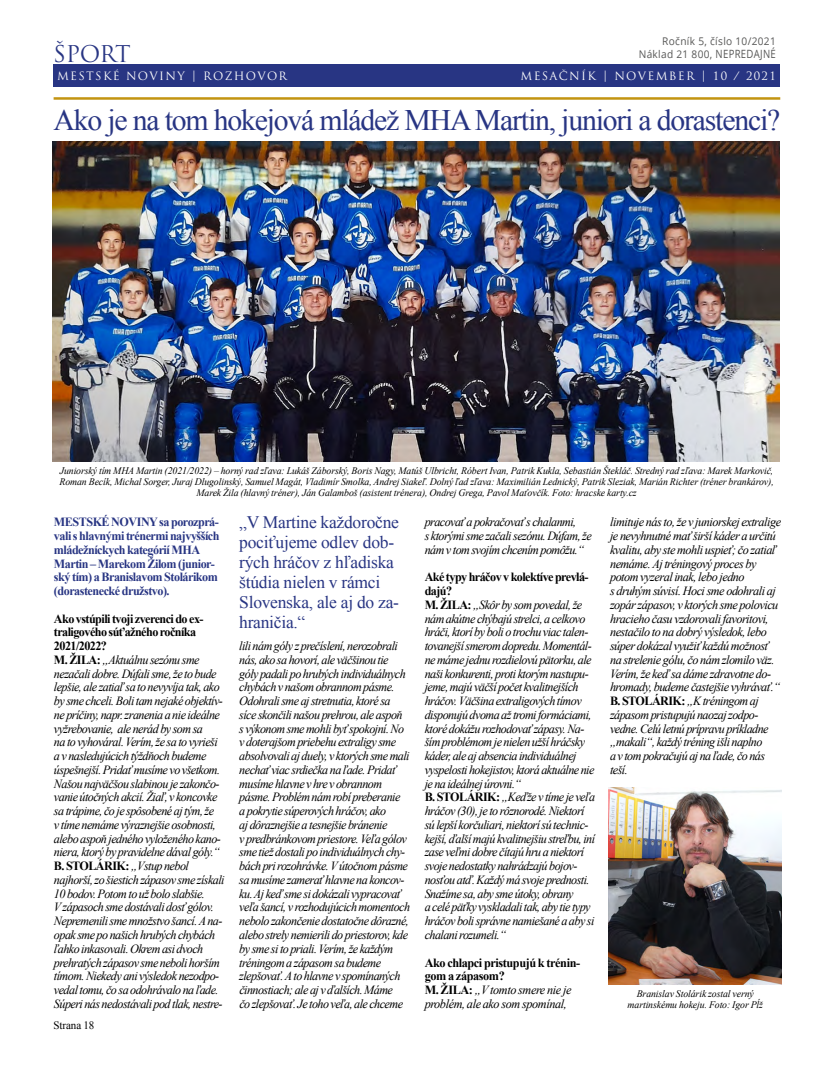
<style>
.page{position:relative;width:833px;height:1081px;background:#fff}
.page>*{position:absolute;margin:0;border:0;box-sizing:border-box;transform-origin:0 0}
.t1{font:29.75px "Times New Roman";letter-spacing:-.04em;color:#283583}
.t2{font:22.5px "Trajan Pro";letter-spacing:-.03em;color:#283583}
.t3{font:17.5px/20px "Times New Roman";letter-spacing:-.015em;color:#283583}
.t4{font:italic 12.5px/13.8px "Times New Roman";letter-spacing:-.045em;color:#000}
.t5{font:700 12.5px/13.8px "Times New Roman";letter-spacing:-.04em;color:#283583}
.t6{font:700 12.5px/13.8px "Times New Roman";letter-spacing:-.035em;color:#000}
.t7{font:11.25px "Trajan Pro";letter-spacing:.12em;color:#fff}
.t8{font:11.25px "Times New Roman";letter-spacing:-.01em;color:#000}
.t9{font:10.62px/13.5px "Open Sans";letter-spacing:.03em;color:#575756;text-align:right;scale:.96 1}
.t10{font:italic 10px/11.2px "Times New Roman";letter-spacing:-.01em;color:#000;text-align:center}
.s1{font-size:11.38px}
.s2{font-weight:700;font-style:normal}
.s3{font-weight:400;font-style:italic}
</style>
<div class="page">
<hr style="left:54px;top:97px;width:726px;height:3px;background:#c39411">
<div style="left:54px;top:65px;width:726px;height:22px;background:#283583"></div>
<img style="left:53px;top:141px;width:727px;height:321px">
<img style="left:609px;top:788px;width:173px;height:197px">
<h2 class="t2" style="left:53px;top:39px;width:79px">ŠPORT</h2>
<p class="t7" style="left:57px;top:69px;width:231px">MESTSKÉ NOVINY | ROZHOVOR</p>
<p class="t9" style="left:638px;top:34px;width:144px">Ročník 5, číslo 10/2021<br>Náklad 21 800, <span class="s1">NEPREDAJNÉ</span></p>
<p class="t7" style="left:520px;top:69px;width:257px">MESAČNÍK | NOVEMBER | 10 / 2021</p>
<h1 class="t1" style="left:54px;top:100px;width:728px">Ako je na tom hokejová mládež MHA Martin, juniori a dorastenci?</h1>
<p class="t10" style="left:59px;top:464px;width:716px">Juniorský tím MHA Martin (2021/2022) – horný rad zľava: Lukáš Záborský, Boris Nagy, Matúš Ulbricht, Róbert Ivan, Patrik Kukla, Sebastián Štekláč. Stredný rad zľava: Marek Markovič,<br>Roman Becík, Michal Sorger, Juraj Dlugolinský, Samuel Magát, Vladimír Smolka, Andrej Siakeľ. Dolný ľad zľava: Maximilián Lednický, Patrik Sleziak, Marián Richter (tréner brankárov),<br>Marek Žila (hlavný tréner), Ján Galamboš (asistent trénera), Ondrej Grega, Pavol Maťovčík. Foto: hracske karty.cz</p>
<p class="t5" style="left:54px;top:515px;width:167px">MESTSKÉ NOVINYsa porozprá&shy;vali s hlavnými trénermi najvyšších mládežníckych kategórií MHA<br>Martin – Marekom Žilom (junior&shy;ský tím) a Branislavom Stolárikom (dorastenecké družstvo).</p>
<p class="t4" style="left:54px;top:611px;width:172px"><span class="s2">Ako vstúpili tvoji zverenci do ex&shy;traligového súťažného ročníka 2021/2022?<br>M. ŽILA:</span> „Aktuálnu sezónu sme nezačali dobre. Dúfali sme, že to bude lepšie, ale zatiaľ sa to nevyvíja tak, ako by sme chceli. Boli tam nejaké objektív&shy;ne príčiny, napr. zranenia a nie ideálne vyžrebovanie, ale nerád by som sa<br>na to vyhováral. Verím, že sa to vyrieši a v nasledujúcich týždňoch budeme úspešnejší. Pridať musíme vo všetkom.<br>Našou najväčšou slabinou je zakončo&shy;vanie útočných akcií. Žiaľ, v koncovke sa trápime, čo je spôsobené aj tým, že<br>v tíme nemáme výraznejšie osobnosti, alebo aspoň jedného vyloženého kano&shy;niera, ktorý by pravidelne dával góly.“ <span class="s2">B. STOLÁRIK:</span> „Vstup nebol najhorší, zo šiestich zápasov sme získali 10 bodov. Potom to už bolo slabšie.<br>Vzápasoch sme dostávali dosť gólov.<br>Nepremenili sme množstvo šancí. Ana&shy;opak sme po našich hrubých chybách ľahko inkasovali. Okrem asi dvoch prehratých zápasov sme neboli horším tímom. Niekedy ani výsledok nezodpo&shy;vedal tomu, čo sa odohrávalo na ľade.<br>Súperi nás nedostávali pod tlak, nestre-</p>
<p class="t8" style="left:54px;top:1018px;width:42px">Strana 18</p>
<h3 class="t3" style="left:239px;top:511px;width:161px">„V Martine každoročne pociťujeme odlev dob&shy;rých hráčov z hľadiska štúdia nielen v rámci<br>Slovenska, ale aj do za&shy;hraničia.“</h3>
<p class="t4" style="left:239px;top:639px;width:172px">lili nám góly zprečíslení, nerozobrali nás, ako sa hovorí, ale väčšinou tie góly padali po hrubých individuálnych chybách v našom obrannom pásme.<br>Odohrali sme aj stretnutia, ktoré sa síce skončili našou prehrou, ale aspoň s výkonom sme mohli byť spokojní. No v doterajšom priebehu extraligy sme absolvovali aj duely, v ktorých sme mali nechať viac srdiečka na ľade. Pridať musíme hlavne v hre v obrannom pásme. Problém nám robí preberanie<br>a pokrytie súperových hráčov, ako<br>aj dôraznejšie a tesnejšie bránenie vpredbránkovom priestore. Veľa gólov sme tiež dostali po individuálnych chy&shy;bách pri rozohrávke. Vútočnom pásme sa musíme zamerať hlavne na koncov&shy;ku. Aj keď sme si dokázali vypracovať veľa šancí, v rozhodujúcich momentoch nebolo zakončenie dostatočne dôrazné, alebo strely nemierili do priestorov, kde by sme si to priali. Verím, že každým tréningom a zápasom sa budeme zlepšovať. Ato hlavne v spomínaných činnostiach; ale aj v ďalších. Máme<br>čo zlepšovať. Je toho veľa, ale chceme</p>
<p class="t4" style="left:425px;top:515px;width:169px">pracovať a pokračovať s chalanmi,<br>s ktorými sme začali sezónu. Dúfam, že nám v tom svojím chcením pomôžu.“</p>
<p class="t4" style="left:425px;top:570px;width:172px"><span class="s2">Aké typy hráčov v kolektíve prevlá&shy;dajú?<br>M. ŽILA:</span> „Skôr by som povedal, že nám akútne chýbajú strelci, a celkovo hráči, ktorí by boli o trochu viac talen&shy;tovanejší smerom dopredu. Momentál&shy;ne máme jednu rozdielovú pätorku, ale naši konkurenti, proti ktorým nastupu&shy;jeme, majú väčší počet kvalitnejších hráčov. Väčšina extraligových tímov disponujú dvoma až tromi formáciami, ktoré dokážu rozhodovať zápasy. Na&shy;ším problémom je nielen užší hráčsky káder, ale aj absencia individuálnej vyspelosti hokejistov, ktorá aktuálne nie je na ideálnej úrovni.“<br><span class="s2">B. STOLÁRIK:</span> „Keďže v tíme je veľa hráčov (30), je to rôznorodé. Niektorí sú lepší korčuliari, niektorí sú technic&shy;kejší, ďalší majú kvalitnejšiu streľbu, iní zase veľmi dobre čítajú hru a niektorí svoje nedostatky nahrádzajú bojov&shy;nosťou atď. Každý má svoje prednosti.<br>Snažíme sa, aby sme útoky, obrany<br>a celé päťky vyskladali tak, aby tie typy hráčov boli správne namiešané a aby si chalani rozumeli.“</p>
<p class="t6" style="left:425px;top:955px;width:157px">Ako chlapci pristupujú k trénin&shy;gom a zápasom?<br>M. ŽILA: <span class="s3">„V tomto smere nie je problém, ale ako som spomínal,</span></p>
<p class="t4" style="left:610px;top:515px;width:173px">limituje nás to, že v juniorskej extralige je nevyhnutné mať širší káder a určitú kvalitu, aby ste mohli uspieť; čo zatiaľ nemáme. Aj tréningový proces by potom vyzeral inak, lebo jedno<br>s druhým súvisí. Hoci sme odohrali aj zopár zápasov, v ktorých sme polovicu hracieho času vzdorovali favoritovi, nestačilo to na dobrý výsledok, lebo súper dokázal využiť každú možnosť na strelenie gólu, čo nám zlomilo väz.<br>Verím, že keď sa dáme zdravotne do&shy;hromady, budeme častejšie vyhrávať.“ <span class="s2">B. STOLÁRIK:</span> „K tréningom aj zápasom pristupujú naozaj zodpo&shy;vedne. Celú letnú prípravu príkladne „makali“, každý tréning išli naplno<br>a v tom pokračujú aj na ľade, čo nás teší.</p>
<p class="t10" style="left:627px;top:987px;width:137px">Branislav Stolárik zostal verný martinskému hokeju. Foto: Igor Pĺž</p>
</div>
